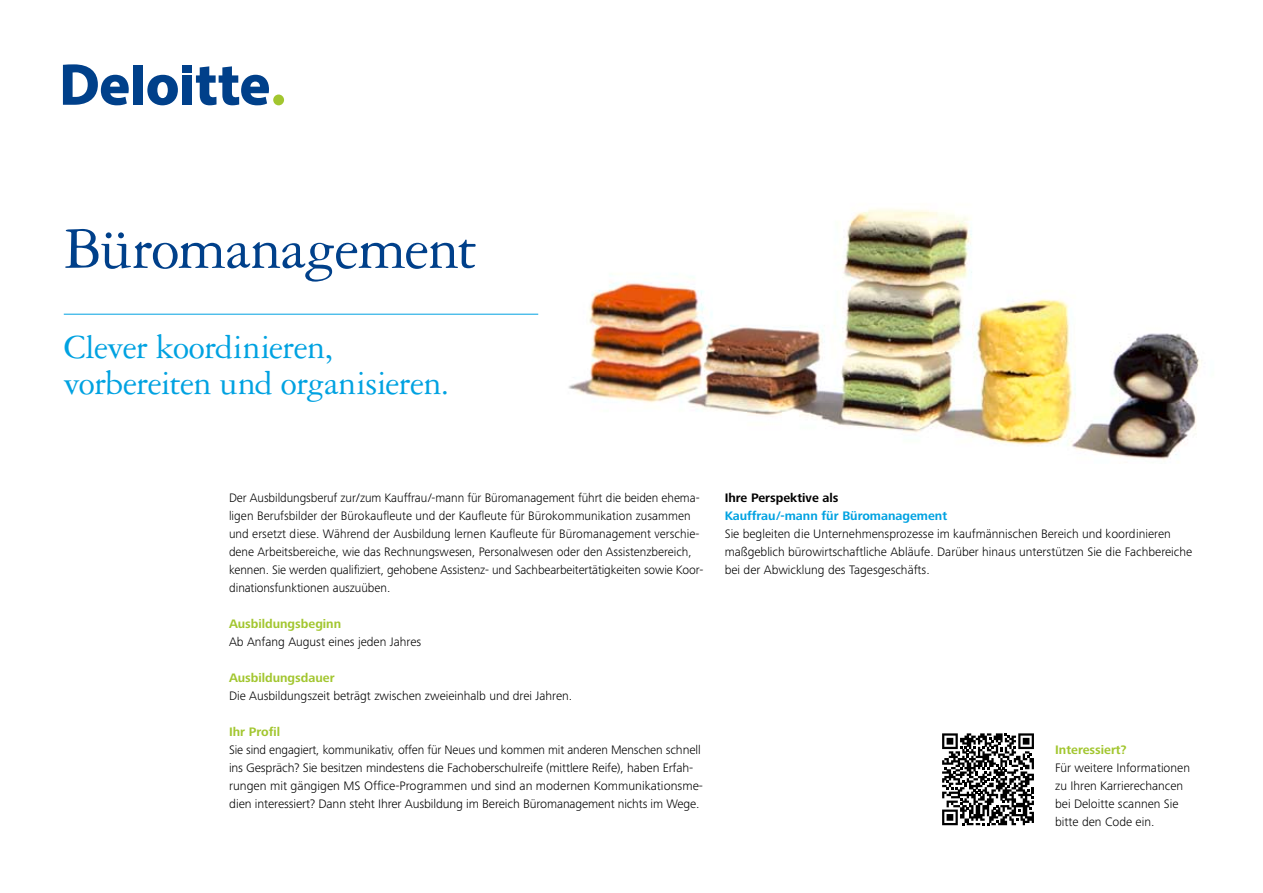
<style>
.page{position:relative;width:1263px;height:893px;background:#fff}
.page>*{position:absolute;margin:0;border:0;box-sizing:border-box;transform-origin:0 0}
.t1{font:63px "Garamond Three";letter-spacing:-.025em;color:#00408a}
.t2{font:36px/36px "Garamond Three";letter-spacing:-.025em;color:#00a2e1}
.t3{font:300 12.75px/18px "Frutiger Next Pro";color:#000}
.t4{font:700 12.75px "Frutiger Next Pro";color:#a2c62f}
.t5{font:700 12.75px "Frutiger Next Pro";color:#00a2e1}
.t6{font:700 12.75px "Frutiger Next Pro";color:#000}
</style>
<div class="page">
<div style="left:133px;top:65px;width:10px;height:40px;background:#00408a"></div>
<svg style="left:147px;top:75px;width:31px;height:30px"></svg>
<div style="left:182px;top:75px;width:10px;height:30px;background:#00408a"></div>
<div style="left:182px;top:65px;width:10px;height:8px;background:#00408a"></div>
<svg style="left:196px;top:66px;width:73px;height:39px"></svg>
<div style="left:273px;top:95px;width:11px;height:10px;background:#a2c62f;border-radius:50%"></div>
<svg style="left:63px;top:64px;width:66px;height:41px"></svg>
<img style="left:568px;top:209px;width:634px;height:251px">
<hr style="left:64px;top:314px;width:474px;height:1px;background:#00a2e1">
<svg style="left:942px;top:733px;width:92px;height:92px"></svg>
<h1 class="t1" style="left:64px;top:215px;width:415px">Büromanagement</h1>
<h2 class="t2" style="left:64px;top:329px;width:387px">Clever koordinieren, vorbereiten und organisieren.</h2>
<p class="t3" style="left:229px;top:488px;width:476px">Der Ausbildungsberuf zur/zum Kauffrau/-mann für Büromanagement führt die beiden ehema&shy;ligen Berufsbilder der Bürokaufleute und der Kaufleute für Bürokommunikation zusammen und ersetzt diese. Während der Ausbildung lernen Kaufleute für Büromanagement verschie&shy;dene Arbeitsbereiche, wie das Rechnungswesen, Personalwesen oder den Assistenzbereich, kennen. Sie werden qualifiziert, gehobene Assistenz- und Sachbearbeitertätigkeiten sowie Koor&shy;dinationsfunktionen auszuüben.</p>
<p class="t4" style="left:229px;top:616px;width:114px">Ausbildungsbeginn</p>
<p class="t3" style="left:229px;top:632px;width:194px">Ab Anfang August eines jeden Jahres</p>
<p class="t4" style="left:229px;top:670px;width:107px">Ausbildungsdauer</p>
<p class="t3" style="left:229px;top:686px;width:345px">Die Ausbildungszeit beträgt zwischen zweieinhalb und drei Jahren.</p>
<p class="t4" style="left:229px;top:724px;width:52px">Ihr Profil</p>
<p class="t3" style="left:229px;top:740px;width:475px">Sie sind engagiert, kommunikativ, offen für Neues und kommen mit anderen Menschen schnell ins Gespräch? Sie besitzen mindestens die Fachoberschulreife (mittlere Reife), haben Erfah&shy;rungen mit gängigen MS Office-Programmen und sind an modernen Kommunikationsme&shy;dien interessiert? Dann steht Ihrer Ausbildung im Bereich Büromanagement nichts im Wege.</p>
<p class="t6" style="left:725px;top:490px;width:115px">Ihre Perspektive als</p>
<p class="t5" style="left:725px;top:508px;width:224px">Kauffrau/-mann für Büromanagement</p>
<p class="t3" style="left:725px;top:524px;width:469px">Sie begleiten die Unternehmensprozesse im kaufmännischen Bereich und koordinieren maßgeblich bürowirtschaftliche Abläufe. Darüber hinaus unterstützen Sie die Fachbereiche bei der Abwicklung des Tagesgeschäfts.</p>
<p class="t4" style="left:1055px;top:742px;width:73px">Interessiert?</p>
<p class="t3" style="left:1055px;top:759px;width:136px">Für weitere Informationen zu Ihren Karrierechancen bei Deloitte scannen Sie bitte den Code ein.</p>
</div>
